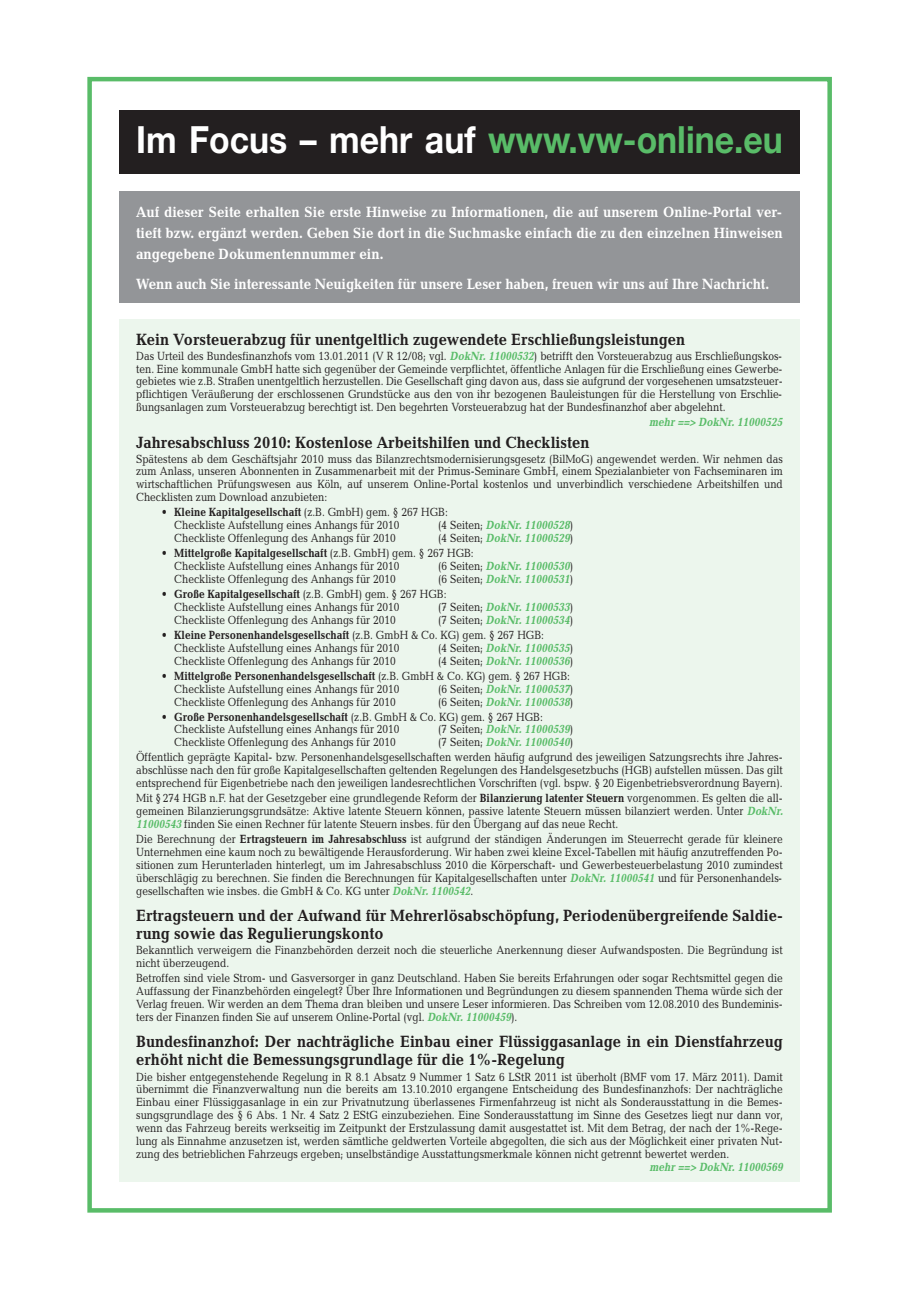
<style>
.page{position:relative;width:919px;height:1289px;background:#fff}
.page>*{position:absolute;margin:0;border:0;box-sizing:border-box;transform-origin:0 0}
.t1{font:700 37.5px "Helvetica Neue";color:#59bc68;scale:.9 1}
.t2{font:700 16.5px/18px "Candida";color:#231f20;scale:.9 1}
.t3{font:700 15px/21px "Candida";letter-spacing:-.005em;color:#fff;text-align:justify;scale:.9 1}
.t4{font:12px/12.9px "Candida";color:#231f20;scale:.85 1}
.t5{font:italic 700 12px "Candida";color:#59bc68;scale:.85 1}
.s1{color:#fff}
.s2{font-weight:700;font-style:italic;color:#59bc68}
.s3{font-weight:700}
.s4{font-weight:400;font-style:normal;color:#231f20}
</style>
<div class="page">
<div style="left:87px;top:77px;width:744px;height:1135px;border:4px solid #59bc68"></div>
<div style="left:119px;top:110px;width:680px;height:64px;background:#231f20"></div>
<div style="left:119px;top:191px;width:680px;height:112px;background:#939598"></div>
<div style="left:119px;top:319px;width:680px;height:862px;background:#ecf6ed"></div>
<p class="t1" style="left:136px;top:126px;width:720px"><span class="s1">Im Focus – mehr auf</span> www.vw-online.eu</p>
<p class="t3" style="left:136px;top:203px;width:720px">Auf dieser Seite erhalten Sie erste Hinweise zu Informationen, die auf unserem Online-Portal ver&shy;tieft bzw. ergänzt werden. Geben Sie dort in die Suchmaske einfach die zu den einzelnen Hinweisen angegebene Dokumentennummer ein.</p>
<p class="t3" style="left:136px;top:274px;width:704px">Wenn auch Sie interessante Neuigkeiten für unsere Leser haben, freuen wir uns auf Ihre Nachricht.</p>
<p class="t2" style="left:136px;top:332px;width:611px">Kein Vorsteuerabzug für unentgeltlich zugewendete Erschließungsleistungen</p>
<p class="t4" style="left:136px;top:350px;width:762px;text-align:justify">Das Urteil des Bundesfinanzhofs vom 13.01.2011 (V R 12/08; vgl. <span class="s2">DokNr.11000532</span>) betrifft den Vorsteuerabzug aus Erschließungskos&shy;ten. Eine kommunale GmbH hatte sich gegenüber der Gemeinde verpflichtet, öffentliche Anlagen für die Erschließung eines Gewerbe&shy;gebietes wie z.B. Straßen unentgeltlich herzustellen. Die Gesellschaft ging davon aus, dass sie aufgrund der vorgesehenen umsatzsteuer&shy;pflichtigen Veräußerung der erschlossenen Grundstücke aus den von ihr bezogenen Bauleistungen für die Herstellung von Erschlie&shy;ßungsanlagen zum Vorsteuerabzug berechtigt ist. Den begehrten Vorsteuerabzug hat der Bundesfinanzhof aber abgelehnt.</p>
<p class="t5" style="left:649px;top:418px;width:161px">mehr ==&gt; DokNr. 11000525</p>
<p class="t2" style="left:136px;top:434px;width:505px">Jahresabschluss 2010: Kostenlose Arbeitshilfen und Checklisten</p>
<p class="t4" style="left:136px;top:453px;width:762px;text-align:justify">Spätestens ab dem Geschäftsjahr 2010 muss das Bilanzrechtsmodernisierungsgesetz (BilMoG) angewendet werden. Wir nehmen das zum Anlass, unseren Abonnenten in Zusammenarbeit mit der Primus-Seminare GmbH, einem Spezialanbieter von Fachseminaren im wirtschaftlichen Prüfungswesen aus Köln, auf unserem Online-Portal kostenlos und unverbindlich verschiedene Arbeitshilfen und Checklisten zum Download anzubieten:</p>
<p class="t4" style="left:174px;top:507px;width:323px;text-indent:-13px">• <span class="s3">Kleine Kapitalgesellschaft</span> (z.B. GmbH) gem. § 267 HGB:<br>Checkliste Aufstellung eines Anhangs für 2010</p>
<p class="t5" style="left:438px;top:521px;width:160px"><span class="s4">( 4 S e i t e n ;</span> DokNr. 11000528<span class="s4">)</span></p>
<p class="t4" style="left:174px;top:533px;width:262px">Checkliste Offenlegung des Anhangs für 2010</p>
<p class="t5" style="left:438px;top:534px;width:160px"><span class="s4">( 4 S e i t e n ;</span> DokNr. 11000529<span class="s4">)</span></p>
<p class="t4" style="left:174px;top:548px;width:354px;text-indent:-13px">• <span class="s3">Mittelgroße Kapitalgesellschaft</span> (z.B. GmbH) gem. § 267 HGB:<br>Checkliste Aufstellung eines Anhangs für 2010</p>
<p class="t5" style="left:438px;top:562px;width:160px"><span class="s4">( 6 S e i t e n ;</span> DokNr. 11000530<span class="s4">)</span></p>
<p class="t4" style="left:174px;top:573px;width:262px">Checkliste Offenlegung des Anhangs für 2010</p>
<p class="t5" style="left:438px;top:575px;width:160px"><span class="s4">( 6 S e it e n ;</span> DokNr. 11000531<span class="s4">)</span></p>
<p class="t4" style="left:174px;top:588px;width:322px;text-indent:-13px">• <span class="s3">Große Kapitalgesellschaft</span> (z.B. GmbH) gem. § 267 HGB:<br>Checkliste Aufstellung eines Anhangs für 2010</p>
<p class="t5" style="left:438px;top:602px;width:160px"><span class="s4">( 7 S e i t e n ;</span> DokNr. 11000533<span class="s4">)</span></p>
<p class="t4" style="left:174px;top:614px;width:262px">Checkliste Offenlegung des Anhangs für 2010</p>
<p class="t5" style="left:438px;top:615px;width:160px"><span class="s4">( 7 S e i t e n ;</span> DokNr. 11000534<span class="s4">)</span></p>
<p class="t4" style="left:174px;top:629px;width:436px;text-indent:-13px">• <span class="s3">Kleine Personenhandelsgesellschaft</span> (z.B. GmbH &amp; Co. KG) gem. § 267 HGB:<br>Checkliste Aufstellung eines Anhangs für 2010</p>
<p class="t5" style="left:438px;top:643px;width:160px"><span class="s4">( 4 S e i t e n ;</span> DokNr. 11000535<span class="s4">)</span></p>
<p class="t4" style="left:174px;top:655px;width:262px">Checkliste Offenlegung des Anhangs für 2010</p>
<p class="t5" style="left:438px;top:656px;width:160px"><span class="s4">( 4 S e i t e n ;</span> DokNr. 11000536<span class="s4">)</span></p>
<p class="t4" style="left:174px;top:670px;width:467px;text-indent:-13px">• <span class="s3">Mittelgroße Personenhandelsgesellschaft</span> (z.B. GmbH &amp; Co. KG) gem. § 267 HGB:<br>Checkliste Aufstellung eines Anhangs für 2010</p>
<p class="t5" style="left:438px;top:684px;width:160px"><span class="s4">( 6 S e i t e n ;</span> DokNr. 11000537<span class="s4">)</span></p>
<p class="t4" style="left:174px;top:696px;width:262px">Checkliste Offenlegung des Anhangs für 2010</p>
<p class="t5" style="left:438px;top:697px;width:160px"><span class="s4">( 6 S e i t e n ;</span> DokNr. 11000538<span class="s4">)</span></p>
<p class="t4" style="left:174px;top:711px;width:435px;text-indent:-13px">• <span class="s3">Große Personenhandelsgesellschaft</span> (z.B. GmbH &amp; Co. KG) gem. § 267 HGB:<br>Checkliste Aufstellung eines Anhangs für 2010</p>
<p class="t5" style="left:438px;top:725px;width:160px"><span class="s4">( 7 S e i t e n ;</span> DokNr. 11000539<span class="s4">)</span></p>
<p class="t4" style="left:136px;top:736px;width:762px;line-height:15px;text-indent:302px">( 7 S e i t e n ; <span class="s2">DokNr. 11000540</span>)<br>Öffentlich geprägte Kapital- bzw. Personenhandelsgesellschaften werden häufig aufgrund des jeweiligen Satzungsrechts ihre Jahres-</p>
<p class="t4" style="left:136px;top:765px;width:762px">abschlüsse nach den für große Kapitalgesellschaften geltenden Regelungen des Handelsgesetzbuchs (HGB) aufstellen müssen. Das gilt entsprechend für Eigenbetriebe nach den jeweiligen landesrechtlichen Vorschriften (vgl. bspw. § 20 Eigenbetriebsverordnung Bayern).</p>
<p class="t4" style="left:136px;top:793px;width:764px">Mit § 274 HGB n.F. hat der Gesetzgeber eine grundlegende Reform der <span class="s3">Bilanzierung latenter Steuern</span> vorgenommen. Es gelten die all&shy;gemeinen Bilanzierungsgrundsätze: Aktive latente Steuern können, passive latente Steuern müssen bilanziert werden. Unter <span class="s2">DokNr.<br>11000543</span>finden Sie einen Rechner für latente Steuern insbes. für den Übergang auf das neue Recht.</p>
<p class="t4" style="left:136px;top:833px;width:762px;text-align:justify">Die Berechnung der <span class="s3">Ertragsteuern im Jahresabschluss</span> ist aufgrund der ständigen Änderungen im Steuerrecht gerade für kleinere Unternehmen eine kaum noch zu bewältigende Herausforderung. Wir haben zwei kleine Excel-Tabellen mit häufig anzutreffenden Po&shy;sitionen zum Herunterladen hinterlegt, um im Jahresabschluss 2010 die Körperschaft- und Gewerbesteuerbelastung 2010 zumindest überschlägig zu berechnen. Sie finden die Berechnungen für Kapitalgesellschaften unter <span class="s2">DokNr. 11000541</span> und für Personenhandels&shy;gesellschaften wie insbes. die GmbH &amp; Co. KG unter <span class="s2">DokNr.1100542</span>.</p>
<p class="t2" style="left:136px;top:908px;width:720px">Ertragsteuern und der Aufwand für Mehrerlösabschöpfung, Periodenübergreifende Saldie&shy;rung sowie das Regulierungskonto</p>
<p class="t4" style="left:136px;top:945px;width:762px">Bekanntlich verweigern die Finanzbehörden derzeit noch die steuerliche Anerkennung dieser Aufwandsposten. Die Begründung ist nicht überzeugend.</p>
<p class="t4" style="left:136px;top:973px;width:762px;text-align:justify">Betroffen sind viele Strom- und Gasversorger in ganz Deutschland. Haben Sie bereits Erfahrungen oder sogar Rechtsmittel gegen die Auffassung der Finanzbehörden eingelegt? Über Ihre Informationen und Begründungen zu diesem spannenden Thema würde sich der Verlag freuen. Wir werden an dem Thema dran bleiben und unsere Leser informieren. Das Schreiben vom 12.08.2010 des Bundeminis&shy;ters der Finanzen finden Sie auf unserem Online-Portal (vgl. <span class="s2">DokNr.11000459</span>).</p>
<p class="t2" style="left:136px;top:1034px;width:720px">Bundesfinanzhof: Der nachträgliche Einbau einer Flüssiggasanlage in ein Dienstfahrzeug erhöht nicht die Bemessungsgrundlage für die 1%-Regelung</p>
<p class="t4" style="left:136px;top:1071px;width:762px">Die bisher entgegenstehende Regelung in R 8.1 Absatz 9 Nummer 1 Satz 6 LStR 2011 ist überholt (BMF vom 17. März 2011). Damit</p>
<p class="t4" style="left:136px;top:1084px;width:762px">übernimmt die Finanzverwaltung nun die bereits am 13.10.2010 ergangene Entscheidung des Bundesfinanzhofs: Der nachträgliche</p>
<p class="t4" style="left:136px;top:1097px;width:762px">Einbau einer Flüssiggasanlage in ein zur Privatnutzung überlassenes Firmenfahrzeug ist nicht als Sonderausstattung in die Bemes-</p>
<p class="t4" style="left:136px;top:1109px;width:762px">sungsgrundlage des § 6 Abs. 1 Nr. 4 Satz 2 EStG einzubeziehen. Eine Sonderausstattung im Sinne des Gesetzes liegt nur dann vor,</p>
<p class="t4" style="left:136px;top:1122px;width:762px">wenn das Fahrzeug bereits werkseitig im Zeitpunkt der Erstzulassung damit ausgestattet ist. Mit dem Betrag, der nach der 1%-Rege-</p>
<p class="t4" style="left:136px;top:1135px;width:762px">lung als Einnahme anzusetzen ist, werden sämtliche geldwerten Vorteile abgegolten, die sich aus der Möglichkeit einer privaten Nut-</p>
<p class="t4" style="left:136px;top:1148px;width:699px">zung des betrieblichen Fahrzeugs ergeben; unselbständige Ausstattungsmerkmale können nicht getrennt bewertet werden.</p>
<p class="t5" style="left:649px;top:1162px;width:161px">mehr ==&gt; DokNr. 11000569</p>
<p class="t4" style="left:174px;top:737px;width:262px">Checkliste Offenlegung des Anhangs für 2010</p>
</div>
